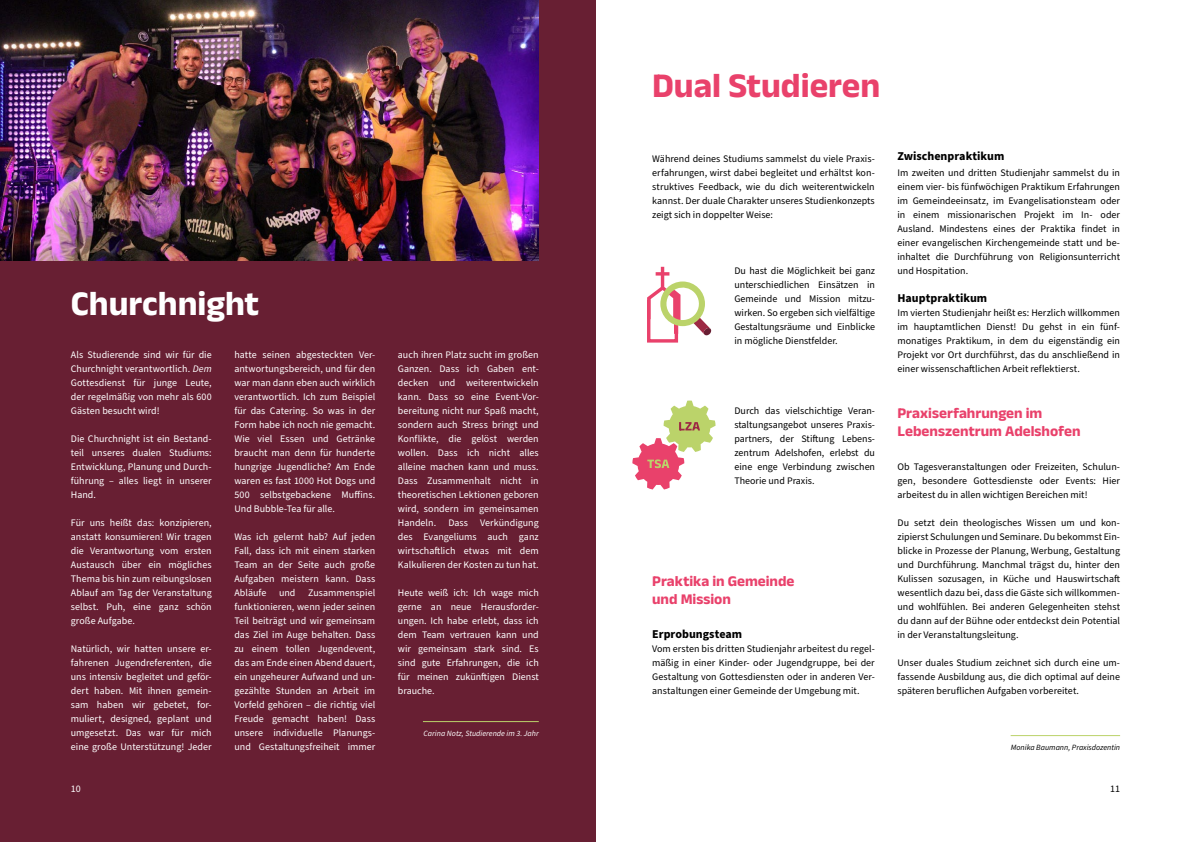
<style>
.page{position:relative;width:1191px;height:842px;background:#fff}
.page>*{position:absolute;margin:0;border:0;box-sizing:border-box;transform-origin:0 0}
.t1{font:500 35px "Anek Latin";color:#e9416b}
.t2{font:500 35px "Anek Latin";color:#fff}
.t3{font:500 15px/18px "Anek Latin";color:#e9416b}
.t4{font:700 12px "Source Sans Pro";color:#000}
.t5{font:10px/14px "Source Sans Pro";color:#fff;text-align:justify}
.t6{font:10px/14px "Source Sans Pro";color:#000;text-align:justify}
.t7{font:italic 8px "Source Sans Pro";color:#fff}
.t8{font:italic 8px "Source Sans Pro";color:#000}
.s1{font-style:italic}
</style>
<div class="page">
<div style="left:0;top:0;width:595px;height:842px;background:#681f33"></div>
<img style="left:0;top:0;width:539px;height:260px">
<hr style="left:423px;top:721px;width:116px;height:1px;background:#bbd36a">
<hr style="left:1010px;top:735px;width:110px;height:1px;background:#bbd36a">
<hr style="left:661px;top:267px;width:3px;height:21px;background:#e9416b">
<svg style="left:655px;top:272px;width:14px;height:4px"></svg>
<svg style="left:647px;top:283px;width:64px;height:60px"></svg>
<div style="left:660px;top:281px;width:45px;height:45px;border:4px solid #bbd36a;border-radius:50%"></div>
<svg style="left:632px;top:401px;width:83px;height:88px"></svg>
<h1 class="t2" style="left:71px;top:280px;width:190px">Churchnight</h1>
<p class="t5" style="left:71px;top:348px;width:142px">Als Studierende sind wir für die Churchnight verantwortlich. <span class="s1">Dem </span>Gottesdienst für junge Leute, der regelmäßig von mehr als 600<br>Gästen besucht wird!</p>
<p class="t5" style="left:71px;top:432px;width:142px">Die Churchnight ist ein Bestand&shy;teil unseres dualen Studiums:<br>Entwicklung, Planung und Durch&shy;führung – alles liegt in unserer Hand.</p>
<p class="t5" style="left:71px;top:516px;width:142px">Für uns heißt das: konzipieren, anstatt konsumieren! Wir tragen die Verantwortung vom ersten Austausch über ein mögliches Thema bis hin zum reibungslosen Ablauf am Tag der Veranstaltung selbst. Puh, eine ganz schön große Aufgabe.</p>
<p class="t5" style="left:71px;top:642px;width:142px">Natürlich, wir hatten unsere er&shy;fahrenen Jugendreferenten, die uns intensiv begleitet und geför&shy;dert haben. Mit ihnen gemein&shy;sam haben wir gebetet, for&shy;muliert, designed, geplant und umgesetzt. Das war für mich eine große Unterstützung! Jeder</p>
<p class="t5" style="left:234px;top:348px;width:142px">hatte seinen abgesteckten Ver&shy;antwortungsbereich, und für den war man dann eben auch wirklich verantwortlich. Ich zum Beispiel für das Catering. So was in der Form habe ich noch nie gemacht.<br>Wie viel Essen und Getränke braucht man denn für hunderte hungrige Jugendliche? Am Ende waren es fast 1000 Hot Dogs und 500 selbstgebackene Muffins.<br>Und Bubble-Tea für alle.</p>
<p class="t5" style="left:234px;top:530px;width:142px">Was ich gelernt hab? Auf jeden Fall, dass ich mit einem starken Team an der Seite auch große Aufgaben meistern kann. Dass Abläufe</p>
<p class="t5" style="left:234px;top:586px;width:142px;text-indent:74px">Zusammenspiel funktionieren, wenn jeder seinen Teil beiträgt und wir gemeinsam das Ziel im Auge behalten. Dass zu einem tollen Jugendevent, das am Ende einen Abend dauert, ein ungeheurer Aufwand und un&shy;gezählte Stunden an Arbeit im Vorfeld gehören – die richtig viel Freude gemacht haben! Dass unsere individuelle Planungs&shy;und Gestaltungsfreiheit immer</p>
<p class="t5" style="left:279px;top:586px;width:18px">und</p>
<p class="t5" style="left:398px;top:348px;width:142px">auch ihren Platz sucht im großen Ganzen. Dass ich Gaben ent&shy;decken und weiterentwickeln kann. Dass so eine Event-Vor&shy;bereitung nicht nur Spaß macht, sondern auch Stress bringt und Konflikte, die gelöst werden wollen. Dass ich nicht alles alleine machen kann und muss.<br>Dass Zusammenhalt nicht in theoretischen Lektionen geboren wird, sondern im gemeinsamen Handeln. Dass Verkündigung des Evangeliums auch ganz wirtschaftlich etwas mit dem Kalkulieren der Kosten zu tun hat.</p>
<p class="t5" style="left:398px;top:586px;width:142px">Heute weiß ich: Ich wage mich gerne an neue Herausforder&shy;ungen. Ich habe erlebt, dass ich dem Team vertrauen kann und wir gemeinsam stark sind. Es sind gute Erfahrungen, die ich für meinen zukünftigen Dienst brauche.</p>
<p class="t7" style="left:423px;top:728px;width:117px">Carina Notz, Studierende im 3. Jahr</p>
<h1 class="t1" style="left:652px;top:62px;width:229px">Dual Studieren</h1>
<p class="t6" style="left:652px;top:152px;width:224px">Während deines Studiums sammelst du viele Praxis&shy;erfahrungen, wirst dabei begleitet und erhältst kon&shy;struktives Feedback, wie du dich weiterentwickeln kannst. Der duale Charakter unseres Studienkonzepts zeigt sich in doppelter Weise:</p>
<p class="t6" style="left:734px;top:264px;width:142px">Du hast die Möglichkeit bei ganz unterschiedlichen Einsätzen in Gemeinde und Mission mitzu&shy;wirken. So ergeben sich vielfältige Gestaltungsräume und Einblicke in mögliche Dienstfelder.</p>
<p class="t6" style="left:734px;top:404px;width:142px">Durch das vielschichtige Veran&shy;staltungsangebot unseres Praxis&shy;partners, der Stiftung Lebens&shy;zentrum Adelshofen, erlebst du eine enge Verbindung zwischen Theorie und Praxis.</p>
<h2 class="t3" style="left:652px;top:571px;width:144px">Praktika in Gemeinde und Mission</h2>
<p class="t4" style="left:652px;top:626px;width:92px">Erprobungsteam</p>
<p class="t6" style="left:652px;top:642px;width:224px">Vom ersten bis dritten Studienjahr arbeitest du regel&shy;mäßig in einer Kinder- oder Jugendgruppe, bei der Gestaltung von Gottesdiensten oder in anderen Ver&shy;anstaltungen einer Gemeinde der Umgebung mit.</p>
<p class="t4" style="left:897px;top:148px;width:108px">Zwischenpraktikum</p>
<p class="t6" style="left:897px;top:166px;width:224px">Im zweiten und dritten Studienjahr sammelst du in einem vier- bis fünfwöchigen Praktikum Erfahrungen im Gemeindeeinsatz, im Evangelisationsteam oder in einem missionarischen Projekt im In- oder Ausland. Mindestens eines der Praktika findet in einer evangelischen Kirchengemeinde statt und be&shy;inhaltet die Durchführung von Religionsunterricht und Hospitation.</p>
<p class="t4" style="left:897px;top:290px;width:91px">Hauptpraktikum</p>
<p class="t6" style="left:897px;top:306px;width:224px">Im vierten Studienjahr heißt es: Herzlich willkommen im hauptamtlichen Dienst! Du gehst in ein fünf&shy;monatiges Praktikum, in dem du eigenständig ein Projekt vor Ort durchführst, das du anschließend in einer wissenschaftlichen Arbeit reflektierst.</p>
<h2 class="t3" style="left:897px;top:403px;width:185px">Praxiserfahrungen im<br>Lebenszentrum Adelshofen</h2>
<p class="t6" style="left:897px;top:460px;width:224px">Ob Tagesveranstaltungen oder Freizeiten, Schulun&shy;gen, besondere Gottesdienste oder Events: Hier arbeitest du in allen wichtigen Bereichen mit!</p>
<p class="t6" style="left:897px;top:516px;width:224px">Du setzt dein theologisches Wissen um und kon&shy;zipierst Schulungen und Seminare. Du bekommst Ein&shy;blicke in Prozesse der Planung, Werbung, Gestaltung und Durchführung. Manchmal trägst du, hinter den Kulissen sozusagen, in Küche und Hauswirtschaft wesentlich dazu bei, dass die Gäste sich willkommen&shy;und wohlfühlen. Bei anderen Gelegenheiten stehst du dann auf der Bühne oder entdeckst dein Potential in der Veranstaltungsleitung.</p>
<p class="t6" style="left:897px;top:656px;width:224px">Unser duales Studium zeichnet sich durch eine um&shy;fassende Ausbildung aus, die dich optimal auf deine späteren beruflichen Aufgaben vorbereitet.</p>
<p class="t8" style="left:1010px;top:742px;width:111px">Monika Baumann, Praxisdozentin</p>
<p class="t5" style="left:71px;top:782px;width:11px">10</p>
<p class="t6" style="left:1110px;top:782px;width:11px">11</p>
</div>
